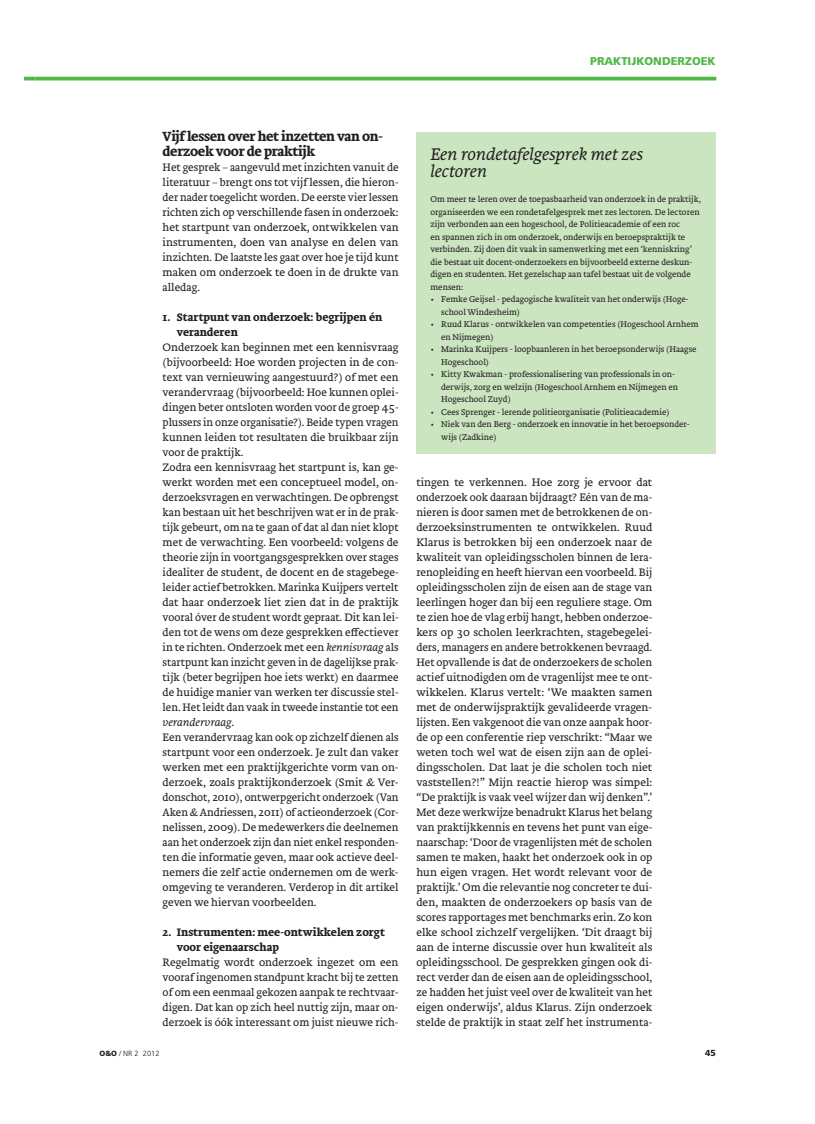
<style>
.page{position:relative;width:815px;height:1124px;background:#fff}
.page>*{position:absolute;margin:0;border:0;box-sizing:border-box;transform-origin:0 0}
.t1{font:italic 300 17.5px/17.5px "Brioni Text Std";color:#231f20}
.t2{font:700 13.75px/15px "Brioni Text Std";letter-spacing:-.025em;color:#231f20}
.t3{font:300 11.25px/15px "Brioni Text Std";color:#231f20;text-align:justify}
.t4{font:700 11.25px/15px "Brioni Text Std";color:#231f20}
.t5{font:900 11.25px "Frutiger LT Std";color:#50b848}
.t6{font:300 8.75px/12.5px "Brioni Text Std";color:#231f20}
.t7{font:900 8.75px "Frutiger LT Std";color:#231f20}
.t8{font:300 7.5px "Frutiger LT Std";color:#231f20}
.s1{font-style:italic}
.s2{font-weight:900}
</style>
<div class="page">
<svg style="left:25px;top:77px;width:10px;height:3px"></svg>
<hr style="left:35px;top:77px;width:681px;height:3px;background:#50b848">
<div style="left:416px;top:132px;width:300px;height:322px;background:#cbe5c0"></div>
<p class="t5" style="left:590px;top:56px;width:127px">PRAKTIJKONDERZOEK</p>
<p class="t2" style="left:163px;top:129px;width:222px">Vijf lessen over het inzetten van on&shy;derzoek voor de praktijk</p>
<p class="t3" style="left:163px;top:160px;width:238px">Het gesprek – aangevuld met inzichten vanuit de literatuur – brengt ons tot vijf lessen, die hieron&shy;der nader toegelicht worden. De eerste vier lessen richten zich op verschillende fasen in onderzoek: het startpunt van onderzoek, ontwikkelen van instrumenten, doen van analyse en delen van inzichten. De laatste les gaat over hoe je tijd kunt maken om onderzoek te doen in de drukte van alledag.</p>
<p class="t4" style="left:177px;top:310px;width:207px;text-indent:-14px">1. Startpunt van onderzoek: begrijpen én veranderen</p>
<p class="t3" style="left:163px;top:340px;width:238px;text-align:left">Onderzoek kan beginnen met een kennisvraag (bijvoorbeeld: Hoe worden projecten in de con&shy;text van vernieuwing aangestuurd?) of met een verandervraag (bijvoorbeeld: Hoe kunnen oplei&shy;dingen beter ontsloten worden voor de groep 45- plussers in onze organisatie?). Beide typen vragen kunnen leiden tot resultaten die bruikbaar zijn voor de praktijk.<br>Zodra een kennisvraag het startpunt is, kan ge&shy;werkt worden met een conceptueel model, on&shy;derzoeksvragen en verwachtingen. De opbrengst kan bestaan uit het beschrijven wat er in de prak&shy;tijk gebeurt, om na te gaan of dat al dan niet klopt met de verwachting. Een voorbeeld: volgens de theorie zijn in voortgangsgesprekken over stages idealiter de student, de docent en de stagebege&shy;leider actief betrokken. Marinka Kuijpers vertelt dat haar onderzoek liet zien dat in de praktijk vooral óver de student wordt gepraat. Dit kan lei&shy;den tot de wens om deze gesprekken effectiever in te richten. Onderzoek met een <span class="s1">kennisvraag</span> als startpunt kan inzicht geven in de dagelijkse prak&shy;tijk (beter begrijpen hoe iets werkt) en daarmee de huidige manier van werken ter discussie stel&shy;len. Het leidt dan vaak in tweede instantie tot een <span class="s1">verandervraag</span>.<br>Een verandervraag kan ook op zichzelf dienen als startpunt voor een onderzoek. Je zult dan vaker werken met een praktijkgerichte vorm van on&shy;derzoek, zoals praktijkonderzoek (Smit &amp; Ver&shy;donschot, 2010), ontwerpgericht onderzoek (Van Aken &amp; Andriessen, 2011) of actieonderzoek (Cor&shy;nelissen, 2009). De medewerkers die deelnemen aan het onderzoek zijn dan niet enkel responden&shy;ten die informatie geven, maar ook actieve deel&shy;nemers die zelf actie ondernemen om de werk&shy;omgeving te veranderen. Verderop in dit artikel geven we hiervan voorbeelden.</p>
<p class="t4" style="left:177px;top:925px;width:210px;text-indent:-14px">2. Instrumenten: mee-ontwikkelen zorgt voor eigenaarschap</p>
<p class="t3" style="left:163px;top:955px;width:237px">Regelmatig wordt onderzoek ingezet om een vooraf ingenomen standpunt kracht bij te zetten of om een eenmaal gekozen aanpak te rechtvaar&shy;digen. Dat kan op zich heel nuttig zijn, maar on&shy;derzoek is óók interessant om juist nieuwe rich-</p>
<h1 class="t1" style="left:431px;top:147px;width:214px">Een rondetafelgesprek met zes lectoren</h1>
<p class="t6" style="left:431px;top:194px;width:272px">Om meer te leren over de toepasbaarheid van onderzoek in de praktijk, organiseerden we een rondetafelgesprek met zes lectoren. De lectoren zijn verbonden aan een hogeschool, de Politieacademie of een roc<br>en spannen zich in om onderzoek, onderwijs en beroepspraktijk te verbinden. Zij doen dit vaak in samenwerking met een ‘kenniskring’ die bestaat uit docent-onderzoekers en bijvoorbeeld externe deskun&shy;digen en studenten. Het gezelschap aan tafel bestaat uit de volgende mensen:</p>
<p class="t6" style="left:441px;top:294px;width:249px;text-indent:-11px">• Femke Geijsel - pedagogische kwaliteit van het onderwijs (Hoge&shy;school Windesheim)</p>
<p class="t6" style="left:441px;top:319px;width:259px;text-indent:-11px">• Ruud Klarus - ontwikkelen van competenties (Hogeschool Arnhem en Nijmegen)</p>
<p class="t6" style="left:441px;top:344px;width:257px;text-indent:-11px">• Marinka Kuijpers - loopbaanleren in het beroepsonderwijs (Haagse<br>Hogeschool)</p>
<p class="t6" style="left:441px;top:369px;width:239px;text-indent:-11px">• Kitty Kwakman - professionalisering van professionals in on&shy;derwijs, zorg en welzijn (Hogeschool Arnhem en Nijmegen en<br>Hogeschool Zuyd)</p>
<p class="t6" style="left:431px;top:406px;width:241px">• Cees Sprenger - lerende politieorganisatie (Politieacademie)</p>
<p class="t6" style="left:441px;top:419px;width:250px;text-indent:-11px">• Niek van den Berg - onderzoek en innovatie in het beroepsonder&shy;wijs (Zadkine)</p>
<p class="t3" style="left:416px;top:475px;width:238px">tingen te verkennen. Hoe zorg je ervoor dat onderzoek ook daaraan bijdraagt? Eén van de ma&shy;nieren is door samen met de betrokkenen de on&shy;derzoeksinstrumenten te ontwikkelen. Ruud Klarus is betrokken bij een onderzoek naar de kwaliteit van opleidingsscholen binnen de lera&shy;renopleiding en heeft hiervan een voorbeeld. Bij opleidingsscholen zijn de eisen aan de stage van leerlingen hoger dan bij een reguliere stage. Om te zien hoe de vlag erbij hangt, hebben onderzoe&shy;kers op 30 scholen leerkrachten, stagebegelei&shy;ders, managers en andere betrokkenen bevraagd.<br>Het opvallende is dat de onderzoekers de scholen actief uitnodigden om de vragenlijst mee te ont&shy;wikkelen. Klarus vertelt: ‘We maakten samen met de onderwijspraktijk gevalideerde vragen&shy;lijsten. Een vakgenoot die van onze aanpak hoor&shy;de op een conferentie riep verschrikt: “Maar we weten toch wel wat de eisen zijn aan de oplei&shy;dingsscholen. Dat laat je die scholen toch niet vaststellen?!” Mijn reactie hierop was simpel: “De praktijk is vaak veel wijzer dan wij denken”.’ Met deze werkwijze benadrukt Klarus het belang van praktijkkennis en tevens het punt van eige&shy;naarschap: ‘Door de vragenlijsten mét de scholen samen te maken, haakt het onderzoek ook in op hun eigen vragen. Het wordt relevant voor de praktijk.’ Om die relevantie nog concreter te dui&shy;den, maakten de onderzoekers op basis van de scores rapportages met benchmarks erin. Zo kon elke school zichzelf vergelijken. ‘Dit draagt bij aan de interne discussie over hun kwaliteit als opleidingsschool. De gesprekken gingen ook di&shy;rect verder dan de eisen aan de opleidingsschool, ze hadden het juist veel over de kwaliteit van het eigen onderwijs’, aldus Klarus. Zijn onderzoek stelde de praktijk in staat zelf het instrumenta-</p>
<p class="t8" style="left:100px;top:1049px;width:62px"><span class="s2">O&amp;O</span> / NR 2 2012</p>
<p class="t7" style="left:705px;top:1048px;width:12px">45</p>
</div>
